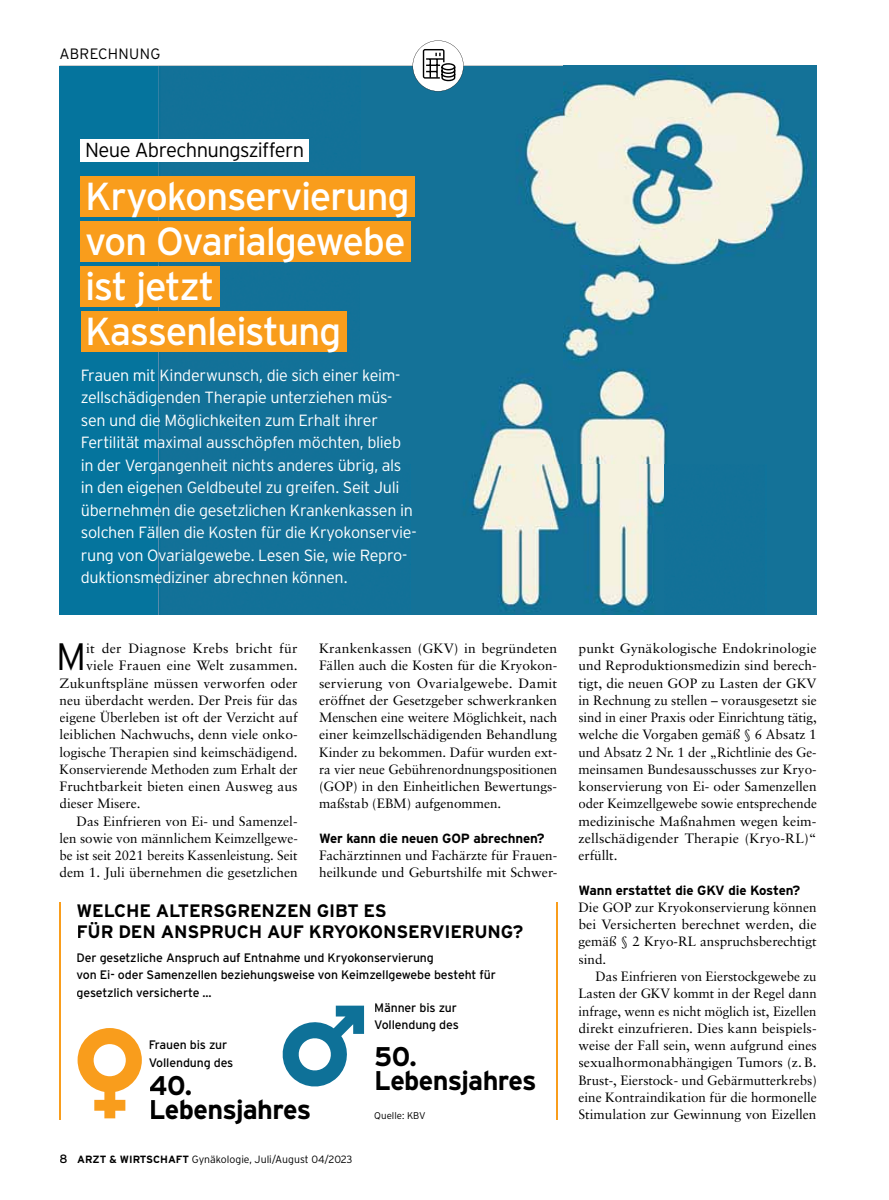
<style>
.page{position:relative;width:889px;height:1200px;background:#fff}
.page>*{position:absolute;margin:0;border:0;box-sizing:border-box;transform-origin:0 0}
.t1{font:39px/45px "Interstate";letter-spacing:-.035em;color:#fff}
.t2{font:300 38.1px "Interstate";color:#000}
.t3{font:700 27px/24px "Interstate";letter-spacing:-.025em;color:#000}
.t4{font:300 20.25px "Interstate";letter-spacing:-.03em;color:#000}
.t5{font:700 18px/21.8px "Interstate";letter-spacing:-.01em;color:#000}
.t6{font:300 16.2px/22.5px "Interstate";letter-spacing:-.02em;color:#fff}
.t7{font:300 15px "Interstate";letter-spacing:.02em;color:#000}
.t8{font:13.5px/17.2px "Sabon";color:#000;text-align:justify}
.t9{font:13.5px "Sabon";letter-spacing:.02em;color:#000}
.t10{font:700 13.35px "Interstate";letter-spacing:-.01em;color:#000}
.t11{font:12.3px/17.2px "Interstate";letter-spacing:-.01em;color:#000}
.t12{font:300 10.5px "Interstate";color:#000}
.t13{font:300 9.75px "Interstate";color:#000}
.s1{font-weight:400;font-size:12px}
.s2{font-weight:700}
</style>
<div class="page">
<div style="left:60px;top:66px;width:756px;height:548px;background:#05749d"></div>
<img style="left:158px;top:91px;width:658px;height:523px">
<div style="left:81px;top:139px;width:228px;height:22px;background:#fff"></div>
<div style="left:81px;top:176px;width:334px;height:41px;background:#f99d1c"></div>
<div style="left:81px;top:221px;width:330px;height:41px;background:#f99d1c"></div>
<div style="left:81px;top:266px;width:139px;height:41px;background:#f99d1c"></div>
<div style="left:81px;top:311px;width:266px;height:41px;background:#f99d1c"></div>
<hr style="left:60px;top:901px;width:1px;height:217px;background:#f99d1c">
<hr style="left:556px;top:901px;width:1px;height:217px;background:#f99d1c">
<svg style="left:78px;top:1028px;width:64px;height:89px"></svg>
<svg style="left:282px;top:1005px;width:82px;height:82px"></svg>
<svg style="left:60px;top:40px;width:756px;height:51px"></svg>
<p class="t7" style="left:60px;top:45px;width:102px">ABRECHNUNG</p>
<h3 class="t4" style="left:85px;top:138px;width:221px">Neue Abrechnungsziffern</h3>
<h1 class="t1" style="left:85px;top:174px;width:326px">Kryokonservierung von Ovarialgewebe ist jetzt<br>Kassenleistung</h1>
<p class="t6" style="left:81px;top:363px;width:337px">Frauen mit Kinderwunsch, die sich einer keim&shy;zellschädigenden Therapie unterziehen müs&shy;sen und die Möglichkeiten zum Erhalt ihrer Fertilität maximal ausschöpfen möchten, blieb in der Vergangenheit nichts anderes übrig, als in den eigenen Geldbeutel zu greifen. Seit Juli übernehmen die gesetzlichen Krankenkassen in solchen Fällen die Kosten für die Kryokonservie&shy;rung von Ovarialgewebe. Lesen Sie, wie Repro&shy;duktionsmediziner abrechnen können.</p>
<h2 class="t2" style="left:56px;top:635px;width:32px">M</h2>
<p class="t9" style="left:86px;top:640px;width:213px">it der Diagnose Krebs bricht für</p>
<p class="t8" style="left:86px;top:656px;width:213px">viele Frauen eine Welt zusammen.</p>
<p class="t8" style="left:60px;top:674px;width:240px">Zukunftspläne müssen verworfen oder</p>
<p class="t8" style="left:60px;top:691px;width:239px">neu überdacht werden. Der Preis für das</p>
<p class="t8" style="left:60px;top:708px;width:240px">eigene Überleben ist oft der Verzicht auf</p>
<p class="t8" style="left:60px;top:725px;width:240px">leiblichen Nachwuchs, denn viele onko-</p>
<p class="t8" style="left:60px;top:743px;width:240px">logische Therapien sind keimschädigend.</p>
<p class="t8" style="left:60px;top:760px;width:240px">Konservierende Methoden zum Erhalt der</p>
<p class="t8" style="left:60px;top:777px;width:240px">Fruchtbarkeit bieten einen Ausweg aus</p>
<p class="t8" style="left:60px;top:794px;width:83px">dieser Misere.</p>
<p class="t8" style="left:77px;top:812px;width:222px">Das Einfrieren von Ei- und Samenzel-</p>
<p class="t8" style="left:60px;top:829px;width:240px">len sowie von männlichem Keimzellgewe-</p>
<p class="t8" style="left:60px;top:846px;width:239px">be ist seit 2021 bereits Kassenleistung. Seit</p>
<p class="t8" style="left:60px;top:863px;width:240px">dem 1. Juli übernehmen die gesetzlichen</p>
<p class="t8" style="left:319px;top:639px;width:240px">Krankenkassen (GKV) in begründeten Fällen auch die Kosten für die Kryokon&shy;servierung von Ovarialgewebe. Damit eröffnet der Gesetzgeber schwerkranken Menschen eine weitere Möglichkeit, nach einer keimzellschädigenden Behandlung Kinder zu bekommen. Dafür wurden ext&shy;ra vier neue Gebührenordnungspositionen (GOP) in den Einheitlichen Bewertungs&shy;maßstab (EBM) aufgenommen.</p>
<p class="t10" style="left:319px;top:830px;width:227px">Wer kann die neuen GOP abrechnen?</p>
<p class="t8" style="left:319px;top:846px;width:240px">Fachärztinnen und Fachärzte für Frauen&shy;heilkunde und Geburtshilfe mit Schwer-</p>
<h3 class="t5" style="left:77px;top:899px;width:448px">WELCHE ALTERSGRENZEN GIBT ES<br>FÜR DEN ANSPRUCH AUF KRYOKONSERVIERUNG?</h3>
<p class="t11" style="left:77px;top:948px;width:421px">Der gesetzliche Anspruch auf Entnahme und Kryokonservierung<br>von Ei- oder Samenzellen beziehungsweise von Keimzellgewebe besteht für gesetzlich versicherte ...</p>
<p class="t11" style="left:149px;top:1036px;width:86px">Frauen bis zur<br>Vollendung des</p>
<h3 class="t3" style="left:149px;top:1072px;width:164px">40.<br>Lebensjahres</h3>
<p class="t12" style="left:60px;top:1152px;width:294px"><span class="s1">8</span> <span class="s2">ARZT &amp; WIRTSCHAFT</span> Gynäkologie, Juli/August 04 / 2023</p>
<p class="t11" style="left:374px;top:998px;width:86px">Männer bis zur<br>Vollendung des</p>
<h3 class="t3" style="left:374px;top:1043px;width:164px">50.<br>Lebensjahres</h3>
<p class="t13" style="left:374px;top:1109px;width:53px">Quelle: KBV</p>
<p class="t8" style="left:578px;top:639px;width:240px">punkt Gynäkologische Endokrinologie und Reproduktionsmedizin sind berech&shy;tigt, die neuen GOP zu Lasten der GKV in Rechnung zu stellen – vorausgesetzt sie sind in einer Praxis oder Einrichtung tätig, welche die Vorgaben gemäß § 6 Absatz 1 und Absatz 2 Nr. 1 der „Richtlinie des Ge&shy;meinsamen Bundesausschusses zur Kryo&shy;konservierung von Ei- oder Samenzellen oder Keimzellgewebe sowie entsprechende medizinische Maßnahmen wegen keim&shy;zellschädigender Therapie (Kryo-RL)“ erfüllt.</p>
<p class="t10" style="left:578px;top:882px;width:223px">Wann erstattet die GKV die Kosten?</p>
<p class="t8" style="left:578px;top:898px;width:240px">Die GOP zur Kryokonservierung können bei Versicherten berechnet werden, die gemäß § 2 Kryo-RL anspruchsberechtigt sind.</p>
<p class="t8" style="left:578px;top:967px;width:240px;text-indent:17px">Das Einfrieren von Eierstockgewebe zu Lasten der GKV kommt in der Regel dann infrage, wenn es nicht möglich ist, Eizellen direkt einzufrieren. Dies kann beispiels&shy;weise der Fall sein, wenn aufgrund eines sexualhormonabhängigen Tumors (z. B.<br>Brust-, Eierstock- und Gebärmutterkrebs) eine Kontraindikation für die hormonelle Stimulation zur Gewinnung von Eizellen</p>
</div>
